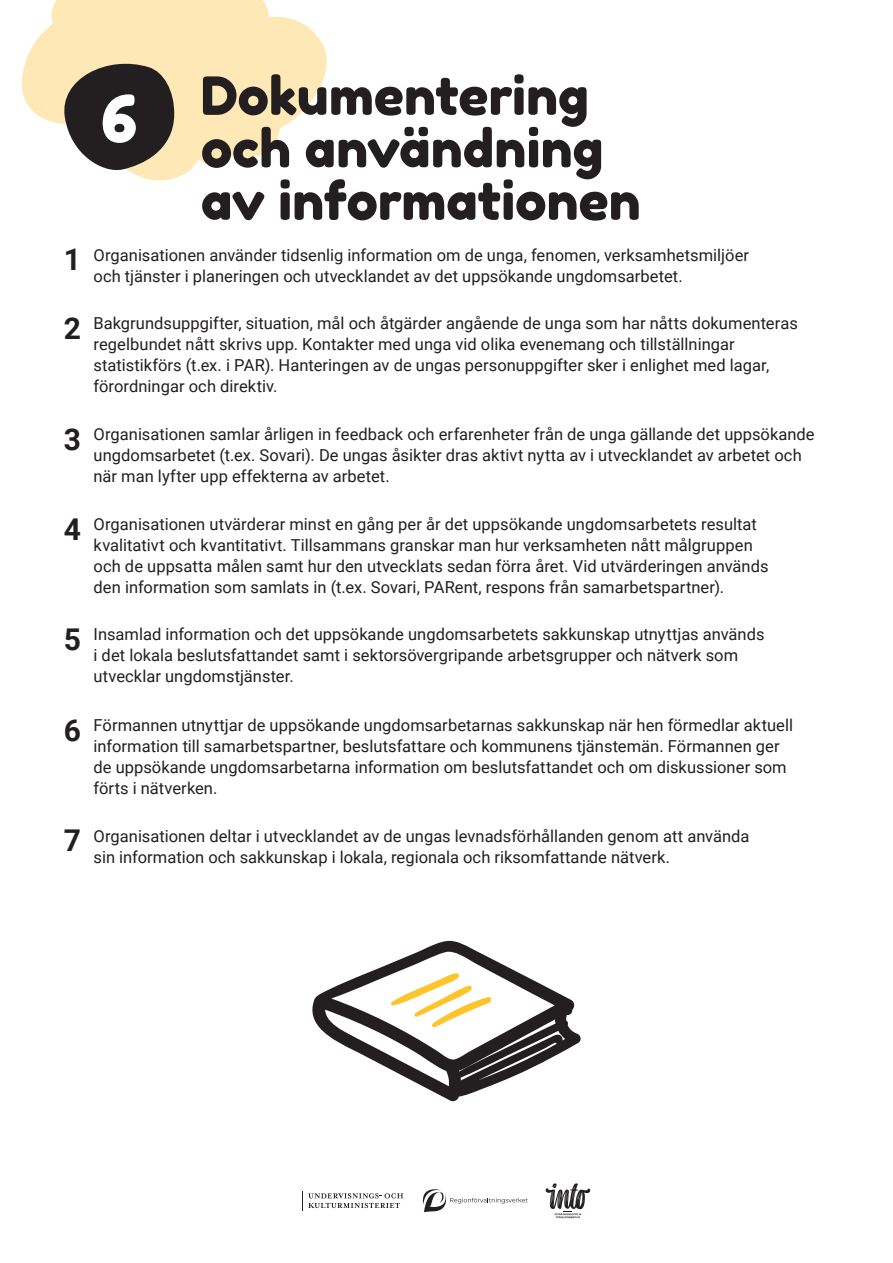
<style>
.page{position:relative;width:893px;height:1263px;background:#fff}
.page>*{position:absolute;margin:0;border:0;box-sizing:border-box;transform-origin:0 0}
.t1{font:64.95px "Fredoka One";color:#fff}
.t2{font:52.5px/52.5px "Fredoka One";color:#231f20}
.t3{font:700 30px "Roboto";color:#231f20}
.t4{font:16.5px/21px "Roboto";color:#231f20}
</style>
<div class="page">
<svg style="left:21px;top:0;width:306px;height:181px;fill:#fee8b5"></svg>
<svg style="left:312px;top:941px;width:269px;height:160px"></svg>
<svg style="left:59px;top:54px;width:116px;height:120px;background:#6d6559"></svg>
<svg style="left:545px;top:1183px;width:45px;height:35px"></svg>
<svg style="left:422px;top:1189px;width:106px;height:23px"></svg>
<svg style="left:308px;top:1193px;width:95px;height:16px"></svg>
<h1 class="t1" style="left:101px;top:79px;width:38px">6</h1>
<h2 class="t2" style="left:201px;top:69px;width:441px">Dokumentering och användning av informationen</h2>
<h3 class="t3" style="left:64px;top:239px;width:19px">1</h3>
<p class="t4" style="left:94px;top:244px;width:657px">Organisationen använder tidsenlig information om de unga, fenomen, verksamhetsmiljöer och tjänster i planeringen och utvecklandet av det uppsökande ungdomsarbetet.</p>
<h3 class="t3" style="left:64px;top:308px;width:19px">2</h3>
<p class="t4" style="left:94px;top:312px;width:706px">Bakgrundsuppgifter, situation, mål och åtgärder angående de unga som har nåtts dokumenteras regelbundet nått skrivs upp. Kontakter med unga vid olika evenemang och tillställningar statistikförs (t.ex. i PAR). Hanteringen av de ungas personuppgifter sker i enlighet med lagar, förordningar och direktiv.</p>
<h3 class="t3" style="left:64px;top:419px;width:19px">3</h3>
<p class="t4" style="left:94px;top:423px;width:723px">Organisationen samlar årligen in feedback och erfarenheter från de unga gällande det uppsökande ungdomsarbetet (t.ex. Sovari). De ungas åsikter dras aktivt nytta av i utvecklandet av arbetet och när man lyfter upp effekterna av arbetet.</p>
<h3 class="t3" style="left:64px;top:508px;width:19px">4</h3>
<p class="t4" style="left:94px;top:513px;width:676px">Organisationen utvärderar minst en gång per år det uppsökande ungdomsarbetets resultat kvalitativt och kvantitativt. Tillsammans granskar man hur verksamheten nått målgruppen och de uppsatta målen samt hur den utvecklats sedan förra året. Vid utvärderingen används den information som samlats in (t.ex. Sovari, PARent, respons från samarbetspartner).</p>
<h3 class="t3" style="left:64px;top:618px;width:19px">5</h3>
<p class="t4" style="left:94px;top:623px;width:672px">Insamlad information och det uppsökande ungdomsarbetets sakkunskap utnyttjas används i det lokala beslutsfattandet samt i sektorsövergripande arbetsgrupper och nätverk som utvecklar ungdomstjänster.</p>
<h3 class="t3" style="left:64px;top:709px;width:19px">6</h3>
<p class="t4" style="left:94px;top:714px;width:701px">Förmannen utnyttjar de uppsökande ungdomsarbetarnas sakkunskap när hen förmedlar aktuell information till samarbetspartner, beslutsfattare och kommunens tjänstemän. Förmannen ger de uppsökande ungdomsarbetarna information om beslutsfattandet och om diskussioner som förts i nätverken.</p>
<h3 class="t3" style="left:64px;top:820px;width:19px">7</h3>
<p class="t4" style="left:94px;top:824px;width:657px">Organisationen deltar i utvecklandet av de ungas levnadsförhållanden genom att använda sin information och sakkunskap i lokala, regionala och riksomfattande nätverk.</p>
</div>
